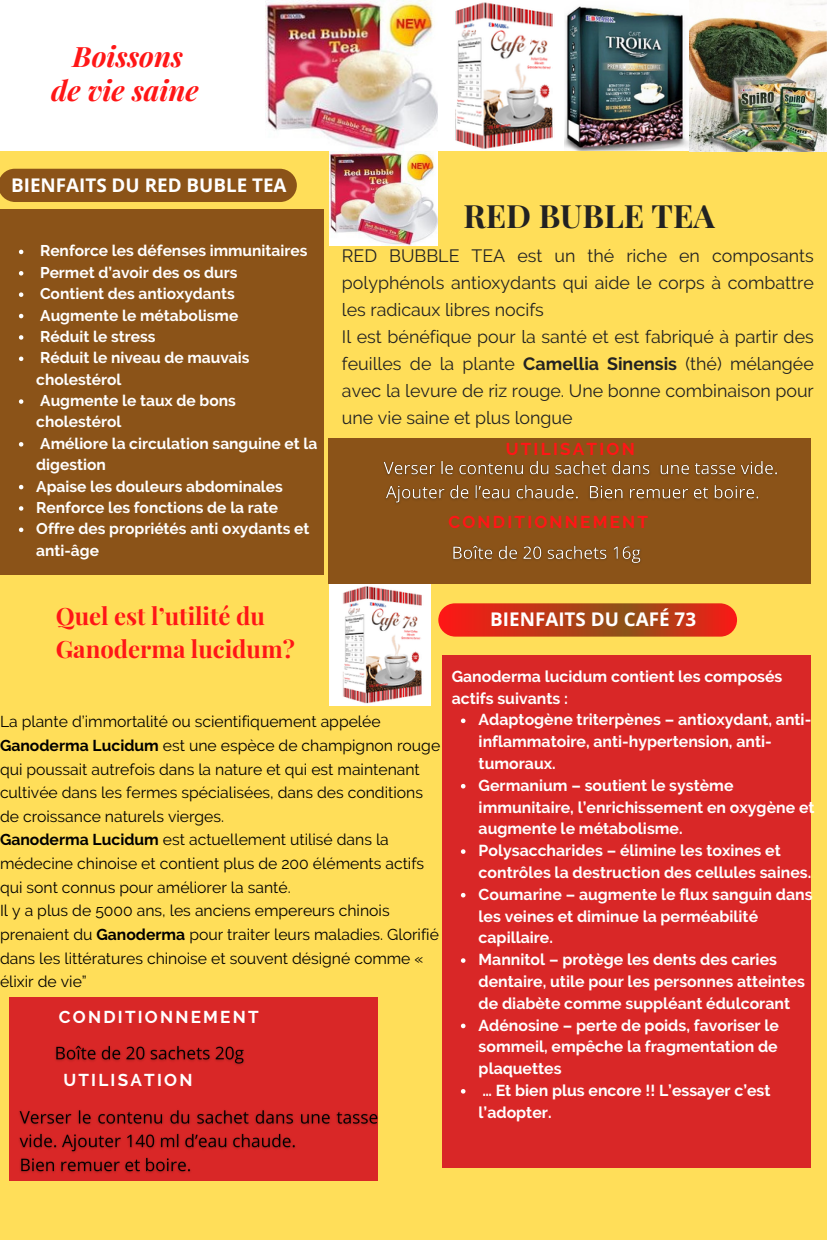
<style>
.page{position:relative;width:827px;height:1240px;background:#ffde59}
.page>*{position:absolute;margin:0;border:0;box-sizing:border-box;transform-origin:0 0}
.t1{font:700 32.25px "Playfair Display";color:#222}
.t2{font:italic 700 28.2px "Playfair Display";color:#ff1616}
.t3{font:700 23.85px "Playfair Display";color:#ff1616}
.t4{font:700 18.9px "Open Sans";color:#fff}
.t5{font:17.85px/27px "Raleway";color:#222;text-align:justify}
.t6{font:700 17.1px "Raleway";letter-spacing:.13em;color:#ff1616}
.t7{font:700 17.1px "Raleway";letter-spacing:.13em;color:#fff}
.t8{font:700 15.9px/21.8px "Raleway";color:#fff}
.t9{font:15.75px/23.7px "Raleway";color:#000}
.t10{font:700 15.6px/21.3px "Raleway";color:#fff}
.s1{font-weight:700}
</style>
<div class="page">
<div style="left:0;top:169px;width:297px;height:33px;background:#8b5318"></div>
<div style="left:0;top:209px;width:324px;height:366px;background:#8b5318"></div>
<div style="left:328px;top:439px;width:482px;height:145px;background:#8b5318"></div>
<svg style="left:438px;top:603px;width:299px;height:33px"></svg>
<div style="left:442px;top:655px;width:368px;height:512px;background:#d92727"></div>
<svg style="left:461px;top:718px;width:4px;height:5px"></svg>
<svg style="left:461px;top:784px;width:4px;height:4px"></svg>
<svg style="left:461px;top:849px;width:4px;height:5px"></svg>
<svg style="left:461px;top:893px;width:4px;height:4px"></svg>
<svg style="left:461px;top:958px;width:4px;height:5px"></svg>
<svg style="left:461px;top:1023px;width:4px;height:5px"></svg>
<svg style="left:461px;top:1089px;width:4px;height:4px"></svg>
<div style="left:10px;top:997px;width:368px;height:184px;background:#d92727"></div>
<div style="left:0;top:0;width:265px;height:66px;background:#fff"></div>
<div style="left:0;top:38px;width:265px;height:113px;background:#fff"></div>
<img style="left:265px;top:0;width:562px;height:151px">
<img style="left:330px;top:151px;width:108px;height:95px">
<svg style="left:19px;top:250px;width:4px;height:4px"></svg>
<svg style="left:19px;top:271px;width:4px;height:4px"></svg>
<svg style="left:19px;top:292px;width:4px;height:5px"></svg>
<svg style="left:19px;top:314px;width:4px;height:4px"></svg>
<svg style="left:19px;top:335px;width:4px;height:5px"></svg>
<svg style="left:19px;top:356px;width:4px;height:5px"></svg>
<svg style="left:19px;top:399px;width:4px;height:5px"></svg>
<svg style="left:19px;top:442px;width:4px;height:4px"></svg>
<svg style="left:19px;top:485px;width:4px;height:4px"></svg>
<svg style="left:19px;top:506px;width:4px;height:5px"></svg>
<svg style="left:19px;top:527px;width:4px;height:5px"></svg>
<img style="left:452px;top:545px;width:189px;height:19px">
<img style="left:383px;top:461px;width:395px;height:43px">
<img style="left:55px;top:1045px;width:189px;height:20px">
<img style="left:19px;top:1110px;width:359px;height:63px">
<img style="left:330px;top:584px;width:100px;height:122px">
<p class="t2" style="left:73px;top:37px;width:112px">Boissons</p>
<p class="t2" style="left:51px;top:70px;width:149px">de vie saine</p>
<p class="t4" style="left:11px;top:172px;width:277px">BIENFAITS DU RED BUBLE TEA</p>
<p class="t10" style="left:40px;top:240px;width:269px">Renforce les défenses immunitaires</p>
<p class="t10" style="left:40px;top:262px;width:199px">Permet d’avoir des os durs</p>
<p class="t10" style="left:40px;top:283px;width:196px">Contient des antioxydants</p>
<p class="t10" style="left:40px;top:304px;width:200px">Augmente le métabolisme</p>
<p class="t10" style="left:40px;top:326px;width:117px">Réduit le stress</p>
<p class="t10" style="left:36px;top:347px;width:215px">Réduit le niveau de mauvais cholestérol</p>
<p class="t10" style="left:36px;top:390px;width:201px">Augmente le taux de bons cholestérol</p>
<p class="t10" style="left:36px;top:433px;width:282px">Améliore la circulation sanguine et la digestion</p>
<p class="t10" style="left:36px;top:475px;width:248px">Apaise les douleurs abdominales</p>
<p class="t10" style="left:36px;top:497px;width:243px">Renforce les fonctions de la rate</p>
<p class="t10" style="left:36px;top:518px;width:275px">Offre des propriétés anti oxydants et anti-âge</p>
<p class="t3" style="left:56px;top:600px;width:211px">Quel est l’utilité du</p>
<p class="t3" style="left:56px;top:632px;width:241px">Ganoderma lucidum?</p>
<p class="t1" style="left:463px;top:193px;width:253px">RED BUBLE TEA</p>
<p class="t5" style="left:342px;top:242px;width:473px">RED BUBBLE TEA est un thé riche en composants polyphénols antioxydants qui aide le corps à combattre les radicaux libres nocifs</p>
<p class="t5" style="left:342px;top:323px;width:473px">Il est bénéfique pour la santé et est fabriqué à partir des feuilles de la plante <span class="s1">Camellia Sinensis</span> (thé) mélangée avec la levure de riz rouge. Une bonne combinaison pour une vie saine et plus longue</p>
<p class="t6" style="left:506px;top:439px;width:131px">UTILISATION</p>
<p class="t6" style="left:448px;top:511px;width:201px">CONDITIONNEMENT</p>
<p class="t4" style="left:490px;top:606px;width:207px">BIENFAITS DU CAFÉ 73</p>
<p class="t8" style="left:452px;top:665px;width:332px">Ganoderma lucidum contient les composés actifs suivants :</p>
<p class="t9" style="left:0;top:710px;width:442px">La plante d’immortalité ou scientifiquement appelée <span class="s1">Ganoderma Lucidum</span> est une espèce de champignon rouge qui poussait autrefois dans la nature et qui est maintenant cultivée dans les fermes spécialisées, dans des conditions de croissance naturels vierges.</p>
<p class="t9" style="left:0;top:828px;width:426px"><span class="s1">Ganoderma Lucidum</span> est actuellement utilisé dans la médecine chinoise et contient plus de 200 éléments actifs qui sont connus pour améliorer la santé.</p>
<p class="t9" style="left:0;top:899px;width:440px">Il y a plus de 5000 ans, les anciens empereurs chinois prenaient du <span class="s1">Ganoderma</span> pour traiter leurs maladies. Glorifié dans les littératures chinoise et souvent désigné comme « élixir de vie”</p>
<p class="t7" style="left:59px;top:1006px;width:201px">CONDITIONNEMENT</p>
<p class="t7" style="left:63px;top:1069px;width:131px">UTILISATION</p>
<p class="t8" style="left:479px;top:709px;width:334px">Adaptogène triterpènes – antioxydant, anti&shy;inflammatoire, anti-hypertension, anti&shy;tumoraux.</p>
<p class="t8" style="left:479px;top:774px;width:337px">Germanium – soutient le système immunitaire, l’enrichissement en oxygène et augmente le métabolisme.</p>
<p class="t8" style="left:479px;top:840px;width:334px">Polysaccharides – élimine les toxines et contrôles la destruction des cellules saines.</p>
<p class="t8" style="left:479px;top:883px;width:335px">Coumarine – augmente le flux sanguin dans les veines et diminue la perméabilité capillaire.</p>
<p class="t8" style="left:479px;top:948px;width:328px">Mannitol – protège les dents des caries dentaire, utile pour les personnes atteintes de diabète comme suppléant édulcorant</p>
<p class="t8" style="left:479px;top:1014px;width:302px;text-align:justify">Adénosine – perte de poids, favoriser le sommeil, empêche la fragmentation de plaquettes</p>
<p class="t8" style="left:479px;top:1079px;width:293px">… Et bien plus encore !! L’essayer c’est l’adopter.</p>
</div>
